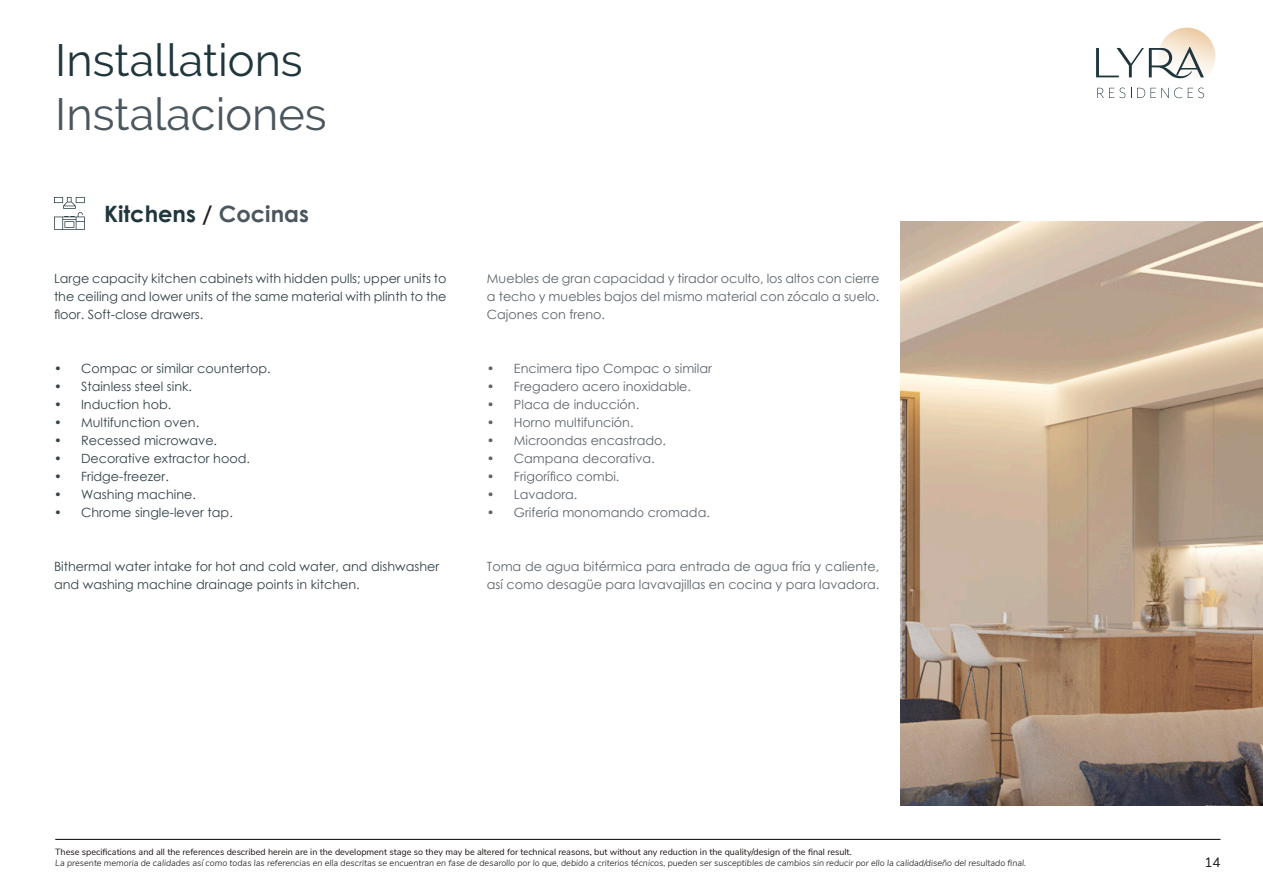
<style>
.page{position:relative;width:1263px;height:893px;background:#fff}
.page>*{position:absolute;margin:0;border:0;box-sizing:border-box;transform-origin:0 0}
.t1{font:45px/54px "Raleway";color:#20363d}
.t2{font:700 22.5px "Century Gothic";color:#20363d}
.t3{font:13.5px "Nunito Sans";color:#1b1513}
.t4{font:12.75px/18px "Century Gothic";color:#5c656c;text-align:justify}
.t5{font:12.75px/18px "Century Gothic";color:#324249;text-align:justify}
.t6{font:italic 300 9px "Nunito Sans";color:#1b1513}
.t7{font:9px "Nunito Sans";color:#1b1513}
.s1{color:#4b565d}
.s2{color:#231f20}
</style>
<div class="page">
<hr style="left:55px;top:839px;width:1165px;height:1px;background:#000">
<img style="left:1160px;top:28px;width:55px;height:51px">
<svg style="left:1096px;top:47px;width:108px;height:31px"></svg>
<svg style="left:1097px;top:88px;width:28px;height:10px"></svg>
<svg style="left:1131px;top:88px;width:51px;height:10px"></svg>
<svg style="left:1188px;top:88px;width:16px;height:10px"></svg>
<img style="left:900px;top:221px;width:363px;height:585px">
<svg style="left:54px;top:197px;width:31px;height:33px"></svg>
<p class="t1" style="left:55px;top:33px;width:273px">Installations<br><span class="s1">Instalaciones</span></p>
<p class="t2" style="left:104px;top:197px;width:206px">Kitchens <span class="s2">/</span> <span class="s1">Cocinas</span></p>
<p class="t5" style="left:54px;top:269px;width:394px">Large capacity kitchen cabinets with hidden pulls; upper units to the ceiling and lower units of the same material with plinth to the floor. Soft-close drawers.</p>
<p class="t5" style="left:54px;top:359px;width:218px">• Compac or similar countertop.</p>
<p class="t5" style="left:54px;top:377px;width:140px">• Stainless steel sink.</p>
<p class="t5" style="left:54px;top:395px;width:119px">• Induction hob.</p>
<p class="t5" style="left:54px;top:413px;width:147px">• Multifunction oven.</p>
<p class="t5" style="left:54px;top:431px;width:165px">• Recessed microwave.</p>
<p class="t5" style="left:54px;top:449px;width:197px">• Decorative extractor hood.</p>
<p class="t5" style="left:54px;top:467px;width:116px">• Fridge-freezer.</p>
<p class="t5" style="left:54px;top:485px;width:143px">• Washing machine.</p>
<p class="t5" style="left:54px;top:503px;width:180px">• Chrome single-lever tap.</p>
<p class="t5" style="left:54px;top:557px;width:387px">Bithermal water intake for hot and cold water, and dishwasher</p>
<p class="t5" style="left:54px;top:575px;width:307px">and washing machine drainage points in kitchen.</p>
<p class="t4" style="left:487px;top:269px;width:394px">Muebles de gran capacidad y tirador oculto, los altos con cierre a techo y muebles bajos del mismo material con zócalo a suelo.<br>Cajones con freno.</p>
<p class="t4" style="left:487px;top:359px;width:227px">• Encimera tipo Compac o similar</p>
<p class="t4" style="left:487px;top:377px;width:206px">• Fregadero acero inoxidable.</p>
<p class="t4" style="left:487px;top:395px;width:154px">• Placa de inducción.</p>
<p class="t4" style="left:487px;top:413px;width:148px">• Horno multifunción.</p>
<p class="t4" style="left:487px;top:431px;width:181px">• Microondas encastrado.</p>
<p class="t4" style="left:487px;top:449px;width:169px">• Campana decorativa.</p>
<p class="t4" style="left:487px;top:467px;width:134px">• Frigorífico combi.</p>
<p class="t4" style="left:487px;top:485px;width:92px">• Lavadora.</p>
<p class="t4" style="left:487px;top:503px;width:225px">• Grifería monomando cromada.</p>
<p class="t4" style="left:487px;top:557px;width:394px">Toma de agua bitérmica para entrada de agua fría y caliente, así como desagüe para lavavajillas en cocina y para lavadora.</p>
<p class="t7" style="left:55px;top:846px;width:798px">These specifications and all the references described herein are in the development stage so they may be altered for technical reasons, but without any reduction in the quality/design of the final result.</p>
<p class="t6" style="left:55px;top:856px;width:972px">La presente memoria de calidades así como todas las referencias en ella descritas se encuentran en fase de desarollo por lo que, debido a criterios técnicos, pueden ser susceptibles de cambios sin reducir por ello la calidad/diseño del resultado final.</p>
<p class="t3" style="left:1204px;top:852px;width:18px">14</p>
</div>
